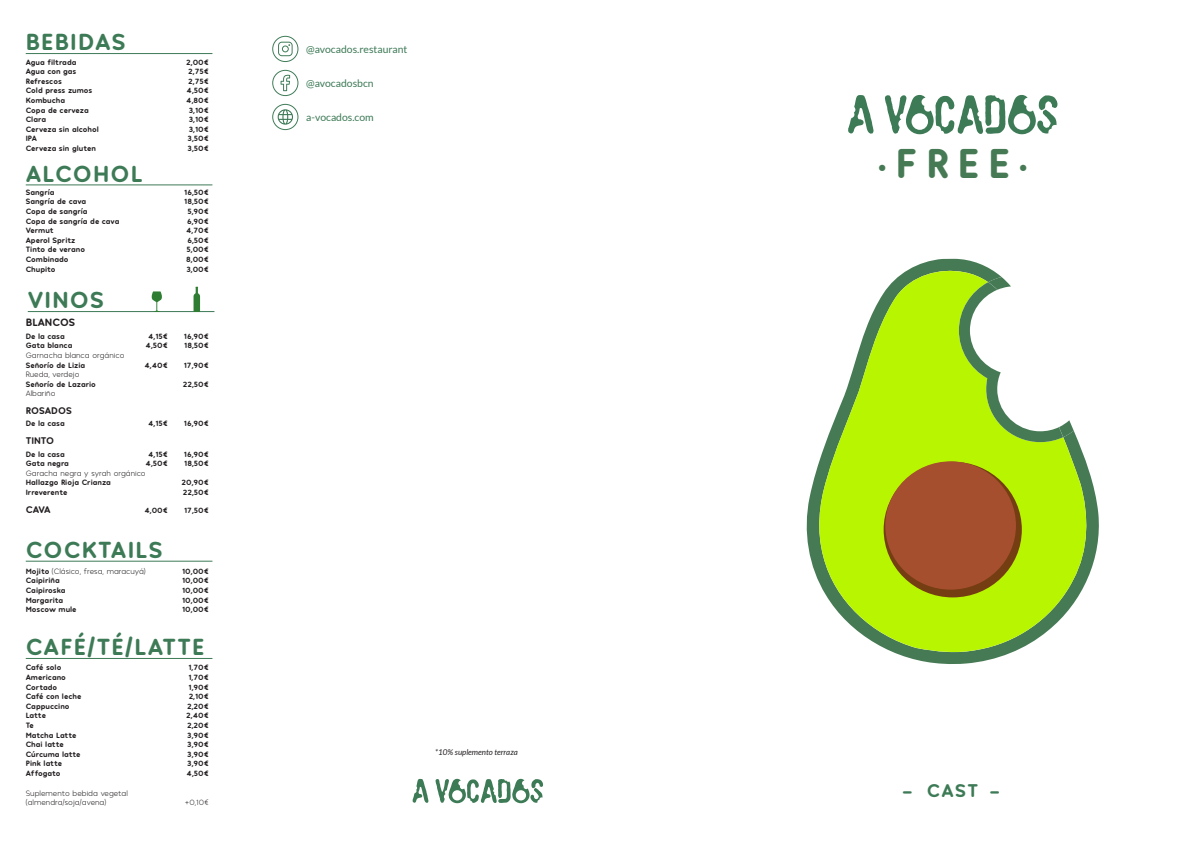
<style>
.page{position:relative;width:1191px;height:842px;background:#fff}
.page>*{position:absolute;margin:0;border:0;box-sizing:border-box;transform-origin:0 0}
.t1{font:900 43px "Hank Rnd";color:#457a54}
.t2{font:900 24px "Hank Rnd";letter-spacing:.05em;color:#3d7a56}
.t3{font:900 19px "Hank Rnd";color:#3d7a56}
.t4{font:900 11px "Hank Rnd";color:#231f20}
.t5{font:10.4px "Lato";color:#3d7a56}
.t6{font:900 10px "Hank Rnd";color:#231f20}
.t7{font:900 8px "Hank Rnd";color:#231f20}
.t8{font:300 8px/9.6px "Hank Rnd";color:#231f20}
.t9{font:italic 8px "Lato";color:#231f20}
.s1{font-weight:900}
</style>
<div class="page">
<svg style="left:848px;top:95px;width:25px;height:39px"></svg>
<svg style="left:885px;top:95px;width:172px;height:39px"></svg>
<svg style="left:412px;top:779px;width:16px;height:24px"></svg>
<svg style="left:435px;top:779px;width:108px;height:24px"></svg>
<svg style="left:272px;top:36px;width:26px;height:26px"></svg>
<svg style="left:272px;top:70px;width:26px;height:26px"></svg>
<svg style="left:272px;top:104px;width:26px;height:26px"></svg>
<svg style="left:806px;top:259px;width:293px;height:405px"></svg>
<svg style="left:816px;top:267px;width:273px;height:387px;fill:#b8f500"></svg>
<svg style="left:892px;top:267px;width:197px;height:319px"></svg>
<div style="left:883px;top:462px;width:138px;height:135px;background:#753d12;border-radius:50%"></div>
<div style="left:885px;top:461px;width:131px;height:129px;background:#a64f2e;border-radius:50%"></div>
<hr style="left:26px;top:53px;width:186px;height:1px;background:#3d7a56">
<hr style="left:26px;top:184px;width:186px;height:1px;background:#3d7a56">
<hr style="left:26px;top:658px;width:186px;height:1px;background:#3d7a56">
<hr style="left:26px;top:561px;width:186px;height:1px;background:#3d7a56">
<hr style="left:28px;top:311px;width:186px;height:1px;background:#3d7a56">
<svg style="left:193px;top:287px;width:7px;height:25px"></svg>
<svg style="left:152px;top:291px;width:10px;height:21px"></svg>
<h2 class="t2" style="left:26px;top:27px;width:101px">BEBIDAS</h2>
<p class="t7" style="left:26px;top:57px;width:52px">Agua filtrada</p>
<p class="t7" style="left:186px;top:57px;width:24px">2,00€</p>
<p class="t7" style="left:26px;top:66px;width:52px">Agua con gas</p>
<p class="t7" style="left:188px;top:66px;width:22px">2,75€</p>
<p class="t7" style="left:26px;top:76px;width:38px">Refrescos</p>
<p class="t7" style="left:188px;top:76px;width:22px">2,75€</p>
<p class="t7" style="left:26px;top:86px;width:68px">Cold press zumos</p>
<p class="t7" style="left:187px;top:86px;width:24px">4,50€</p>
<p class="t7" style="left:26px;top:95px;width:41px">Kombucha</p>
<p class="t7" style="left:186px;top:95px;width:24px">4,80€</p>
<p class="t7" style="left:26px;top:105px;width:65px">Copa de cerveza</p>
<p class="t7" style="left:189px;top:105px;width:21px">3,10€</p>
<p class="t7" style="left:26px;top:114px;width:22px">Clara</p>
<p class="t7" style="left:189px;top:114px;width:21px">3,10€</p>
<p class="t7" style="left:26px;top:124px;width:75px">Cerveza sin alcohol</p>
<p class="t7" style="left:189px;top:124px;width:21px">3,10€</p>
<p class="t7" style="left:26px;top:134px;width:13px">IPA</p>
<p class="t7" style="left:188px;top:134px;width:23px">3,50€</p>
<p class="t7" style="left:26px;top:143px;width:72px">Cerveza sin gluten</p>
<p class="t7" style="left:188px;top:143px;width:23px">3,50€</p>
<h2 class="t2" style="left:26px;top:158px;width:119px">ALCOHOL</h2>
<p class="t7" style="left:26px;top:187px;width:30px">Sangría</p>
<p class="t7" style="left:184px;top:187px;width:26px">16,50€</p>
<p class="t7" style="left:26px;top:197px;width:62px">Sangría de cava</p>
<p class="t7" style="left:184px;top:197px;width:26px">18,50€</p>
<p class="t7" style="left:26px;top:206px;width:63px">Copa de sangría</p>
<p class="t7" style="left:187px;top:206px;width:23px">5,90€</p>
<p class="t7" style="left:26px;top:216px;width:95px">Copa de sangría de cava</p>
<p class="t7" style="left:187px;top:216px;width:23px">6,90€</p>
<p class="t7" style="left:26px;top:225px;width:29px">Vermut</p>
<p class="t7" style="left:186px;top:225px;width:24px">4,70€</p>
<p class="t7" style="left:26px;top:235px;width:51px">Aperol Spritz</p>
<p class="t7" style="left:187px;top:235px;width:23px">6,50€</p>
<p class="t7" style="left:26px;top:245px;width:61px">Tinto de verano</p>
<p class="t7" style="left:186px;top:245px;width:24px">5,00€</p>
<p class="t7" style="left:26px;top:254px;width:44px">Combinado</p>
<p class="t7" style="left:186px;top:254px;width:24px">8,00€</p>
<p class="t7" style="left:26px;top:264px;width:31px">Chupito</p>
<p class="t7" style="left:186px;top:264px;width:24px">3,00€</p>
<h2 class="t2" style="left:28px;top:285px;width:78px">VINOS</h2>
<h3 class="t4" style="left:26px;top:316px;width:51px">BLANCOS</h3>
<p class="t7" style="left:26px;top:331px;width:41px">De la casa</p>
<p class="t7" style="left:148px;top:331px;width:21px">4,15€</p>
<p class="t7" style="left:184px;top:331px;width:26px">16,90€</p>
<p class="t7" style="left:26px;top:340px;width:48px">Gata blanca</p>
<p class="t7" style="left:146px;top:340px;width:24px">4,50€</p>
<p class="t7" style="left:184px;top:340px;width:26px">18,50€</p>
<p class="t8" style="left:26px;top:350px;width:100px">Garnacha blanca orgánico</p>
<p class="t7" style="left:26px;top:360px;width:61px">Señorío de Lizia</p>
<p class="t7" style="left:144px;top:360px;width:25px">4,40€</p>
<p class="t7" style="left:184px;top:360px;width:26px">17,90€</p>
<p class="t8" style="left:26px;top:369px;width:55px">Rueda, verdejo</p>
<p class="t7" style="left:26px;top:379px;width:72px">Señorío de Lazario</p>
<p class="t7" style="left:183px;top:379px;width:28px">22,50€</p>
<p class="t8" style="left:26px;top:389px;width:31px">Albariño</p>
<p class="t6" style="left:26px;top:404px;width:48px">ROSADOS</p>
<p class="t7" style="left:26px;top:419px;width:41px">De la casa</p>
<p class="t7" style="left:148px;top:419px;width:21px">4,15€</p>
<p class="t7" style="left:184px;top:419px;width:26px">16,90€</p>
<p class="t6" style="left:26px;top:434px;width:30px">TINTO</p>
<p class="t7" style="left:26px;top:449px;width:41px">De la casa</p>
<p class="t7" style="left:148px;top:449px;width:21px">4,15€</p>
<p class="t7" style="left:184px;top:449px;width:26px">16,90€</p>
<p class="t7" style="left:26px;top:458px;width:45px">Gata negra</p>
<p class="t7" style="left:146px;top:458px;width:24px">4,50€</p>
<p class="t7" style="left:184px;top:458px;width:26px">18,50€</p>
<p class="t8" style="left:26px;top:468px;width:121px">Garacha negra y syrah orgánico</p>
<p class="t7" style="left:26px;top:478px;width:87px">Hallazgo Rioja Crianza</p>
<p class="t7" style="left:181px;top:478px;width:29px">20,90€</p>
<p class="t7" style="left:26px;top:487px;width:43px">Irreverente</p>
<p class="t7" style="left:183px;top:487px;width:28px">22,50€</p>
<p class="t6" style="left:26px;top:503px;width:26px">CAVA</p>
<p class="t7" style="left:144px;top:505px;width:25px">4,00€</p>
<p class="t7" style="left:184px;top:505px;width:26px">17,50€</p>
<h2 class="t2" style="left:26px;top:534px;width:138px">COCKTAILS</h2>
<p class="t8" style="left:26px;top:566px;width:122px"><span class="s1">Mojito</span> (Clásico, fresa, maracuyá)</p>
<p class="t7" style="left:182px;top:566px;width:28px">10,00€</p>
<p class="t7" style="left:26px;top:576px;width:36px">Caipiriña</p>
<p class="t7" style="left:182px;top:576px;width:28px">10,00€</p>
<p class="t7" style="left:26px;top:585px;width:41px">Caipiroska</p>
<p class="t7" style="left:182px;top:585px;width:28px">10,00€</p>
<p class="t7" style="left:26px;top:595px;width:39px">Margarita</p>
<p class="t7" style="left:182px;top:595px;width:28px">10,00€</p>
<p class="t7" style="left:26px;top:604px;width:52px">Moscow mule</p>
<p class="t7" style="left:182px;top:604px;width:28px">10,00€</p>
<h2 class="t2" style="left:26px;top:632px;width:180px">CAFÉ/TÉ/LATTE</h2>
<p class="t7" style="left:26px;top:662px;width:37px">Café solo</p>
<p class="t7" style="left:188px;top:662px;width:22px">1,70€</p>
<p class="t7" style="left:26px;top:672px;width:42px">Americano</p>
<p class="t7" style="left:188px;top:672px;width:22px">1,70€</p>
<p class="t7" style="left:26px;top:682px;width:33px">Cortado</p>
<p class="t7" style="left:189px;top:682px;width:22px">1,90€</p>
<p class="t7" style="left:26px;top:691px;width:57px">Café con leche</p>
<p class="t7" style="left:189px;top:691px;width:22px">2,10€</p>
<p class="t7" style="left:26px;top:701px;width:45px">Cappuccino</p>
<p class="t7" style="left:187px;top:701px;width:23px">2,20€</p>
<p class="t7" style="left:26px;top:710px;width:22px">Latte</p>
<p class="t7" style="left:186px;top:710px;width:24px">2,40€</p>
<p class="t7" style="left:26px;top:720px;width:10px">Te</p>
<p class="t7" style="left:187px;top:720px;width:23px">2,20€</p>
<p class="t7" style="left:26px;top:730px;width:52px">Matcha Latte</p>
<p class="t7" style="left:187px;top:730px;width:23px">3,90€</p>
<p class="t7" style="left:26px;top:739px;width:39px">Chai latte</p>
<p class="t7" style="left:187px;top:739px;width:23px">3,90€</p>
<p class="t7" style="left:26px;top:749px;width:56px">Cúrcuma latte</p>
<p class="t7" style="left:187px;top:749px;width:23px">3,90€</p>
<p class="t7" style="left:26px;top:758px;width:38px">Pink latte</p>
<p class="t7" style="left:187px;top:758px;width:23px">3,90€</p>
<p class="t7" style="left:26px;top:768px;width:36px">Affogato</p>
<p class="t7" style="left:187px;top:768px;width:24px">4,50€</p>
<p class="t8" style="left:26px;top:788px;width:104px">Suplemento bebida vegetal (almendra/soja/avena)</p>
<p class="t8" style="left:185px;top:797px;width:25px">+0,10€</p>
<h3 class="t5" style="left:306px;top:43px;width:103px">@avocados.restaurant</h3>
<h3 class="t5" style="left:306px;top:77px;width:69px">@avocadosbcn</h3>
<h3 class="t5" style="left:306px;top:111px;width:69px">a-vocados.com</h3>
<p class="t9" style="left:435px;top:747px;width:84px">*10% suplemento terraza</p>
<h1 class="t1" style="left:877px;top:136px;width:152px">·FREE·</h1>
<h3 class="t3" style="left:902px;top:778px;width:99px">- CAST -</h3>
</div>
